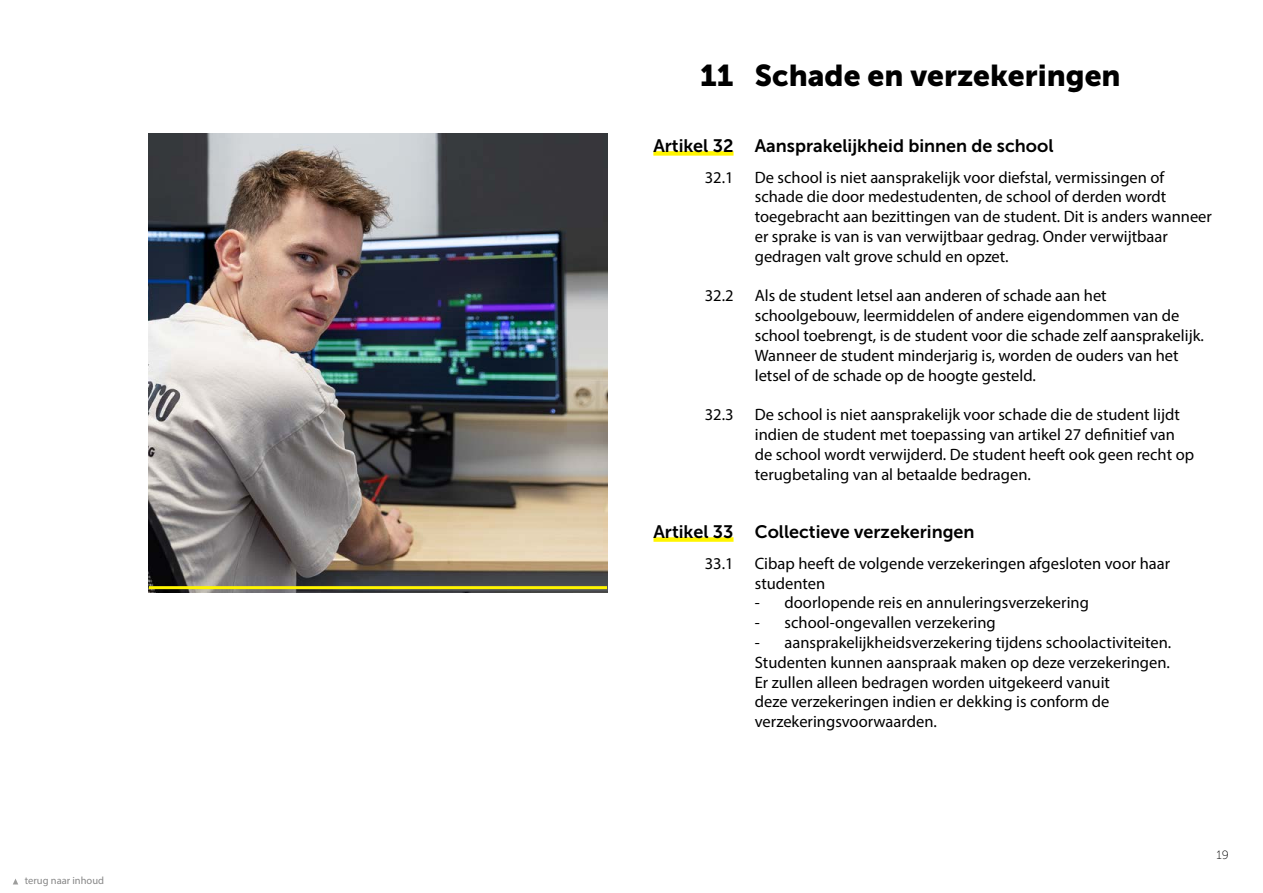
<style>
.page{position:relative;width:1263px;height:893px;background:#fff}
.page>*{position:absolute;margin:0;border:0;box-sizing:border-box;transform-origin:0 0}
._03-Kop_20_pt{font:30px "Museo Sans 900";color:#000}
._03-Kop_13_pt_TF{font:18px "Museo Sans 700";color:#000}
._04-Tekstkop_opsom{font:16.5px/19.8px "Myriad Pro";color:#000}
._00-Tekst{font:16.5px/19.8px "Myriad Pro";color:#000}
._05-tekst_opsom_a-b{font:16.5px "Myriad Pro";color:#000}
.t1{font:12px "Museo Sans 100";color:#000}
.t2{font:10.5px "Myriad Pro";color:#878787}
</style>
<div class="page">
<img style="left:149px;top:134px;width:458px;height:458px">
<hr style="left:149px;top:586px;width:458px;height:3px;background:#fff500">
<div style="left:653px;top:151px;width:80px;height:5px;background:#fff500"></div>
<div style="left:653px;top:537px;width:80px;height:5px;background:#fff500"></div>
<svg style="left:13px;top:879px;width:5px;height:5px"></svg>
<p class="t2" style="left:25px;top:874px;width:81px">terug naar inhoud</p>
<p class="_03-Kop_20_pt" style="left:700px;top:59px;width:422px">11 Schade en verzekeringen</p>
<p class="_03-Kop_13_pt_TF" style="left:653px;top:136px;width:402px">Artikel 32 Aansprakelijkheid binnen de school</p>
<p class="_04-Tekstkop_opsom" style="left:705px;top:167px;width:30px">32.1</p>
<p class="_04-Tekstkop_opsom" style="left:755px;top:167px;width:459px">De school is niet aansprakelijk voor diefstal, vermissingen of schade die door medestudenten, de school of derden wordt toegebracht aan bezittingen van de student. Dit is anders wanneer er sprake is van is van verwijtbaar gedrag. Onder verwijtbaar gedragen valt grove schuld en opzet.</p>
<p class="_04-Tekstkop_opsom" style="left:705px;top:286px;width:30px">32.2</p>
<p class="_04-Tekstkop_opsom" style="left:755px;top:286px;width:451px">Als de student letsel aan anderen of schade aan het schoolgebouw, leermiddelen of andere eigendommen van de school toebrengt, is de student voor die schade zelf aansprakelijk.<br>Wanneer de student minderjarig is, worden de ouders van het letsel of de schade op de hoogte gesteld.</p>
<p class="_04-Tekstkop_opsom" style="left:705px;top:404px;width:30px">32.3</p>
<p class="_04-Tekstkop_opsom" style="left:755px;top:404px;width:441px">De school is niet aansprakelijk voor schade die de student lijdt indien de student met toepassing van artikel 27 definitief van de school wordt verwijderd. De student heeft ook geen recht op terugbetaling van al betaalde bedragen.</p>
<p class="_03-Kop_13_pt_TF" style="left:653px;top:522px;width:323px">Artikel 33 Collectieve verzekeringen</p>
<p class="_04-Tekstkop_opsom" style="left:705px;top:553px;width:30px">33.1</p>
<p class="_04-Tekstkop_opsom" style="left:755px;top:553px;width:417px">Cibap heeft de volgende verzekeringen afgesloten voor haar studenten</p>
<p class="_05-tekst_opsom_a-b" style="left:755px;top:593px;width:336px">- doorlopende reis en annuleringsverzekering</p>
<p class="_05-tekst_opsom_a-b" style="left:755px;top:612px;width:242px">- school-ongevallen verzekering</p>
<p class="_05-tekst_opsom_a-b" style="left:755px;top:632px;width:418px">- aansprakelijkheidsverzekering tijdens schoolactiviteiten.</p>
<p class="_00-Tekst" style="left:755px;top:652px;width:417px">Studenten kunnen aanspraak maken op deze verzekeringen.<br>Er zullen alleen bedragen worden uitgekeerd vanuit<br>deze verzekeringen indien er dekking is conform de verzekeringsvoorwaarden.</p>
<p class="t1" style="left:1216px;top:848px;width:14px">19</p>
</div>
